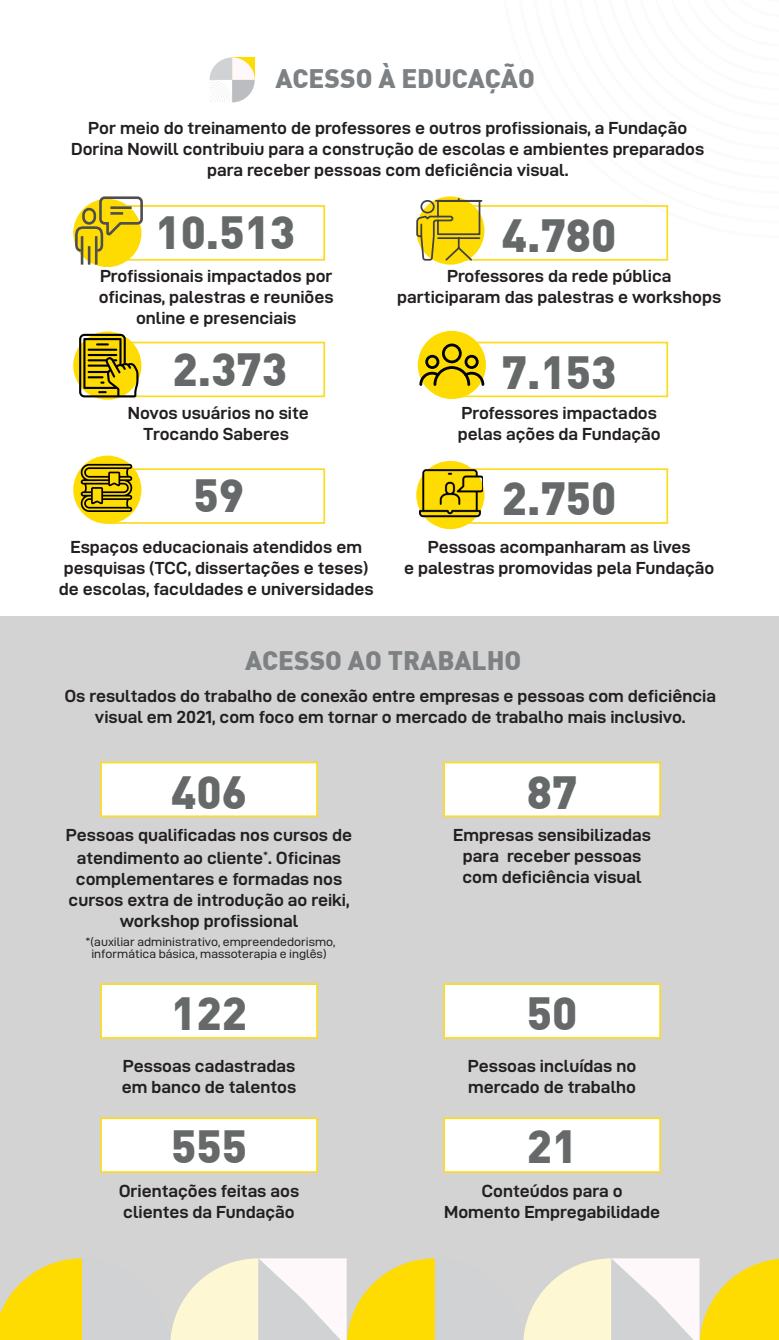
<style>
.page{position:relative;width:779px;height:1340px;background:#fff}
.page>*{position:absolute;margin:0;border:0;box-sizing:border-box;transform-origin:0 0}
.t1{font:900 45.5px "DIN";color:#666969}
.t2{font:900 26.25px "DIN";color:#7d8183}
.t3{font:17.5px/21px "D DIN Exp Bold";color:#231f20;text-align:center}
.t4{font:12.25px/12.2px "D DIN Exp";color:#231f20;text-align:center}
</style>
<div class="page">
<div style="left:0;top:616px;width:779px;height:723px;background:#d2d3d2"></div>
<svg style="left:0;top:1258px;width:779px;height:81px"></svg>
<svg style="left:209px;top:57px;width:46px;height:45px"></svg>
<div style="left:450px;top:468px;width:218px;height:56px;border:2px solid #fadc26"></div>
<div style="left:416px;top:461px;width:68px;height:68px;background:#ffdc01;border-radius:50%"></div>
<div style="left:107px;top:468px;width:218px;height:56px;border:2px solid #fadc26"></div>
<div style="left:73px;top:455px;width:68px;height:69px;background:#ffdc01;border-radius:50%"></div>
<img style="left:419px;top:461px;width:64px;height:64px">
<svg style="left:81px;top:464px;width:51px;height:48px"></svg>
<div style="left:107px;top:205px;width:218px;height:56px;border:2px solid #fadc26"></div>
<div style="left:107px;top:342px;width:218px;height:55px;border:2px solid #fadc26"></div>
<div style="left:450px;top:205px;width:218px;height:56px;border:2px solid #fadc26"></div>
<div style="left:450px;top:342px;width:218px;height:55px;border:2px solid #fadc26"></div>
<svg style="left:73px;top:331px;width:68px;height:69px"></svg>
<svg style="left:79px;top:334px;width:59px;height:63px"></svg>
<div style="left:418px;top:331px;width:68px;height:68px;background:#ffdc01;border-radius:50%"></div>
<svg style="left:419px;top:343px;width:65px;height:43px"></svg>
<svg style="left:416px;top:197px;width:67px;height:65px"></svg>
<svg style="left:74px;top:196px;width:70px;height:71px"></svg>
<div style="left:100px;top:761px;width:218px;height:56px;background:#fff;border:2px solid #fadc26"></div>
<div style="left:100px;top:1117px;width:218px;height:55px;background:#fff;border:2px solid #fadc26"></div>
<div style="left:100px;top:983px;width:218px;height:55px;background:#fff;border:2px solid #fadc26"></div>
<div style="left:443px;top:761px;width:218px;height:56px;background:#fff;border:2px solid #fadc26"></div>
<div style="left:443px;top:983px;width:218px;height:55px;background:#fff;border:2px solid #fadc26"></div>
<div style="left:443px;top:1117px;width:218px;height:55px;background:#fff;border:2px solid #fadc26"></div>
<p class="t2" style="left:275px;top:61px;width:261px">ACESSO À EDUCAÇÃO</p>
<p class="t3" style="left:71px;top:117px;width:635px">Por meio do treinamento de professores e outros profissionais, a Fundação<br>Dorina Nowill contribuiu para a construção de escolas e ambientes preparados para receber pessoas com deficiência visual.</p>
<p class="t1" style="left:155px;top:202px;width:141px">10.513</p>
<p class="t1" style="left:502px;top:205px;width:116px">4.780</p>
<p class="t3" style="left:99px;top:265px;width:236px">Profissionais impactados por oficinas, palestras e reuniões online e presenciais</p>
<p class="t3" style="left:447px;top:265px;width:226px">Professores da rede pública</p>
<p class="t3" style="left:397px;top:286px;width:325px">participaram das palestras e workshops</p>
<p class="t1" style="left:173px;top:339px;width:116px">2.373</p>
<p class="t1" style="left:502px;top:341px;width:116px">7.153</p>
<p class="t3" style="left:128px;top:402px;width:182px">Novos usuários no site</p>
<p class="t3" style="left:143px;top:423px;width:147px">Trocando Saberes</p>
<p class="t3" style="left:461px;top:402px;width:197px">Professores impactados</p>
<p class="t3" style="left:458px;top:423px;width:205px">pelas ações da Fundação</p>
<p class="t1" style="left:193px;top:465px;width:52px">59</p>
<p class="t1" style="left:502px;top:468px;width:116px">2.750</p>
<p class="t3" style="left:59px;top:536px;width:316px">Espaços educacionais atendidos em pesquisas (TCC, dissertações e teses) de escolas, faculdades e universidades</p>
<p class="t3" style="left:428px;top:536px;width:264px">Pessoas acompanharam as lives</p>
<p class="t3" style="left:404px;top:557px;width:312px">e palestras promovidas pela Fundação</p>
<p class="t2" style="left:245px;top:643px;width:278px">ACESSO AO TRABALHO</p>
<p class="t3" style="left:65px;top:685px;width:653px">Os resultados do trabalho de conexão entre empresas e pessoas com deficiência visual em 2021, com foco em tornar o mercado de trabalho mais inclusivo.</p>
<p class="t1" style="left:171px;top:761px;width:77px">406</p>
<p class="t1" style="left:527px;top:761px;width:52px">87</p>
<p class="t3" style="left:66px;top:823px;width:288px;line-height:22.8px">Pessoas qualificadas nos cursos de atendimento ao cliente<sup>*</sup>. Oficinas</p>
<p class="t3" style="left:69px;top:868px;width:282px">complementares e formadas nos cursos extra de introdução ao reiki, workshop profissional</p>
<p class="t3" style="left:453px;top:824px;width:199px">Empresas sensibilizadas</p>
<p class="t3" style="left:463px;top:845px;width:180px">para receber pessoas</p>
<p class="t3" style="left:462px;top:866px;width:181px">com deficiência visual</p>
<p class="t4" style="left:85px;top:935px;width:251px">*(auxiliar administrativo, empreendedorismo, informática básica, massoterapia e inglês)</p>
<p class="t1" style="left:171px;top:983px;width:77px">122</p>
<p class="t1" style="left:527px;top:983px;width:52px">50</p>
<p class="t3" style="left:123px;top:1054px;width:174px">Pessoas cadastradas</p>
<p class="t3" style="left:122px;top:1075px;width:176px">em banco de talentos</p>
<p class="t3" style="left:468px;top:1054px;width:170px">Pessoas incluídas no</p>
<p class="t3" style="left:468px;top:1075px;width:169px">mercado de trabalho</p>
<p class="t1" style="left:171px;top:1116px;width:77px">555</p>
<p class="t1" style="left:527px;top:1116px;width:52px">21</p>
<p class="t3" style="left:119px;top:1180px;width:182px">Orientações feitas aos</p>
<p class="t3" style="left:123px;top:1201px;width:173px">clientes da Fundação</p>
<p class="t3" style="left:481px;top:1180px;width:143px">Conteúdos para o</p>
<p class="t3" style="left:444px;top:1201px;width:217px">Momento Empregabilidade</p>
</div>
